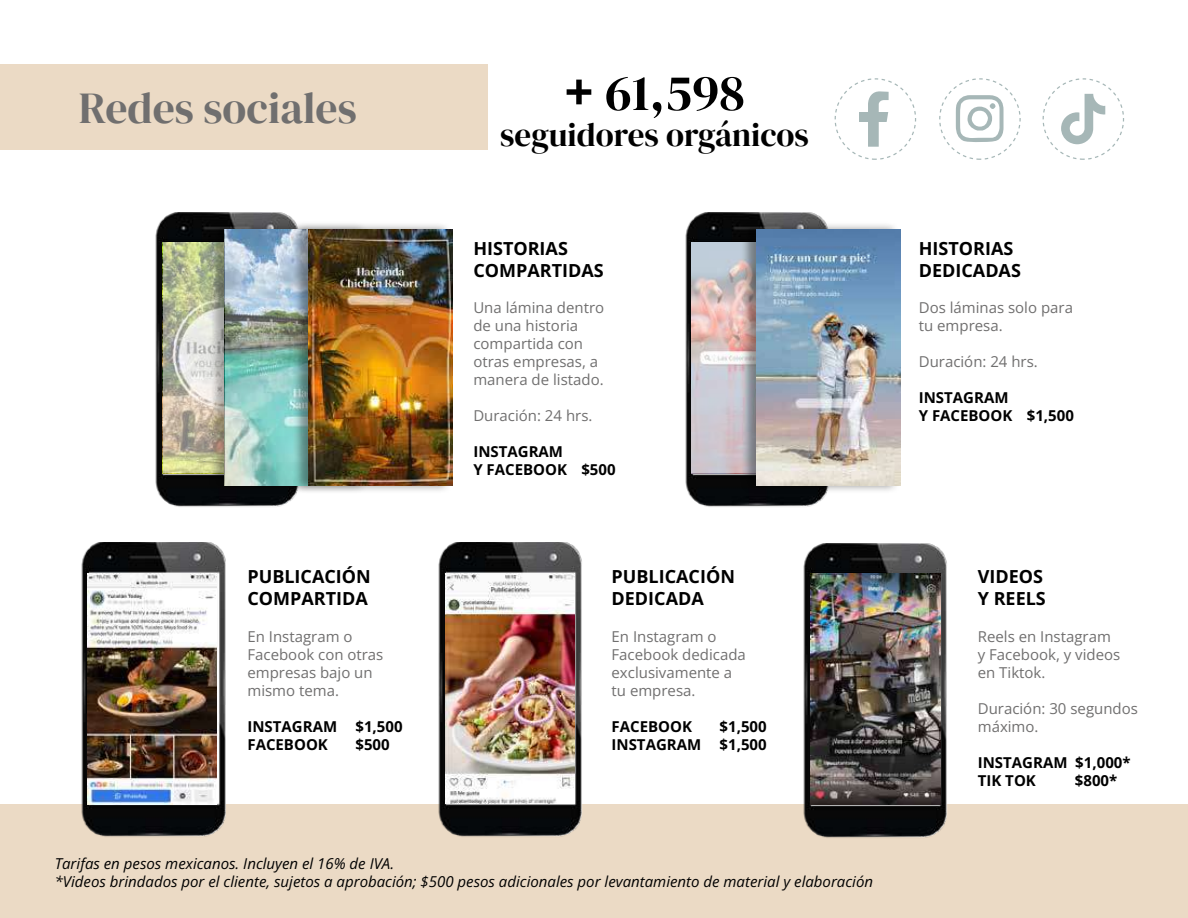
<style>
.page{position:relative;width:1188px;height:918px;background:#fff}
.page>*{position:absolute;margin:0;border:0;box-sizing:border-box;transform-origin:0 0}
.t1{font:51px "DM Serif Display";color:#000}
.t2{font:43.65px "DM Serif Display";color:#706f6f}
.t3{font:33px "DM Serif Display";color:#000}
.t4{font:700 18px/21.6px "Open Sans";color:#000}
.t5{font:15px/18px "Open Sans";color:#706f6f}
.t6{font:italic 15px/18px "Open Sans";color:#000}
.t7{font:700 15px/18px "Open Sans";color:#000}
.s1{font-family:"Open Sans";font-weight:700}
</style>
<div class="page">
<div style="left:0;top:64px;width:487px;height:85px;background:#ebdac5"></div>
<div style="left:0;top:804px;width:1188px;height:114px;background:#ebdac5"></div>
<img style="left:81px;top:543px;width:145px;height:294px">
<img style="left:803px;top:544px;width:144px;height:294px">
<img style="left:155px;top:213px;width:141px;height:294px">
<svg style="left:163px;top:242px;width:45px;height:231px;background:#c3c3a7"></svg>
<img style="left:208px;top:221px;width:84px;height:273px">
<img style="left:225px;top:230px;width:67px;height:256px">
<div style="left:292px;top:221px;width:160px;height:273px;background:#000;opacity:.4"></div>
<img style="left:309px;top:230px;width:144px;height:256px">
<img style="left:87px;top:574px;width:130px;height:230px">
<img style="left:811px;top:573px;width:129px;height:231px">
<img style="left:438px;top:543px;width:144px;height:294px">
<img style="left:446px;top:573px;width:129px;height:231px">
<img style="left:685px;top:213px;width:141px;height:294px">
<svg style="left:692px;top:242px;width:48px;height:231px;background:#d3c7cc"></svg>
<div style="left:740px;top:221px;width:160px;height:273px;background:#000;opacity:.4"></div>
<img style="left:757px;top:230px;width:144px;height:256px">
<svg style="left:939px;top:78px;width:82px;height:82px"></svg>
<svg style="left:835px;top:78px;width:81px;height:82px"></svg>
<svg style="left:1043px;top:78px;width:81px;height:82px"></svg>
<h2 class="t2" style="left:79px;top:83px;width:280px">Redes sociales</h2>
<h1 class="t1" style="left:564px;top:63px;width:182px"><span class="s1">+</span> 61,598</h1>
<h3 class="t3" style="left:500px;top:116px;width:310px">seguidores orgánicos</h3>
<p class="t4" style="left:473px;top:237px;width:132px">HISTORIAS<br>COMPARTIDAS</p>
<p class="t5" style="left:473px;top:299px;width:132px">Una lámina dentro de una historia compartida con otras empresas, a manera de listado.</p>
<p class="t5" style="left:473px;top:407px;width:121px">Duración: 24 hrs.</p>
<p class="t7" style="left:473px;top:443px;width:144px">INSTAGRAM<br>Y FACEBOOK $500</p>
<p class="t4" style="left:919px;top:237px;width:104px">HISTORIAS<br>DEDICADAS</p>
<p class="t5" style="left:919px;top:299px;width:156px">Dos láminas solo para tu empresa.</p>
<p class="t5" style="left:919px;top:353px;width:121px">Duración: 24 hrs.</p>
<p class="t7" style="left:919px;top:389px;width:157px">INSTAGRAM<br>Y FACEBOOK $1,500</p>
<p class="t4" style="left:247px;top:566px;width:125px">PUBLICACIÓN<br>COMPARTIDA</p>
<p class="t4" style="left:612px;top:566px;width:125px">PUBLICACIÓN<br>DEDICADA</p>
<p class="t4" style="left:978px;top:566px;width:70px">VIDEOS<br>Y REELS</p>
<p class="t5" style="left:247px;top:627px;width:138px">En Instagram o<br>Facebook con otras empresas bajo un mismo tema.</p>
<p class="t7" style="left:247px;top:717px;width:157px">INSTAGRAM $1,500<br>FACEBOOK</p>
<p class="t7" style="left:355px;top:735px;width:36px">$500</p>
<p class="t5" style="left:612px;top:627px;width:136px">En Instagram o<br>Facebook dedicada exclusivamente a tu empresa.</p>
<p class="t7" style="left:612px;top:717px;width:82px">FACEBOOK</p>
<p class="t7" style="left:612px;top:717px;width:157px;text-align:right">$1,500<br>INSTAGRAM $1,500</p>
<p class="t6" style="left:55px;top:854px;width:820px">Tarifas en pesos mexicanos. Incluyen el 16% de IVA.<br>*Videos brindados por el cliente, sujetos a aprobación; $500 pesos adicionales por levantamiento de material y elaboración</p>
<p class="t5" style="left:978px;top:627px;width:144px">Reels en Instagram y Facebook, y videos en Tiktok.</p>
<p class="t5" style="left:978px;top:699px;width:162px">Duración: 30 segundos máximo.</p>
<p class="t7" style="left:978px;top:753px;width:154px">INSTAGRAM $1,000*<br>TIK TOK</p>
<p class="t7" style="left:1075px;top:771px;width:44px">$800*</p>
</div>
